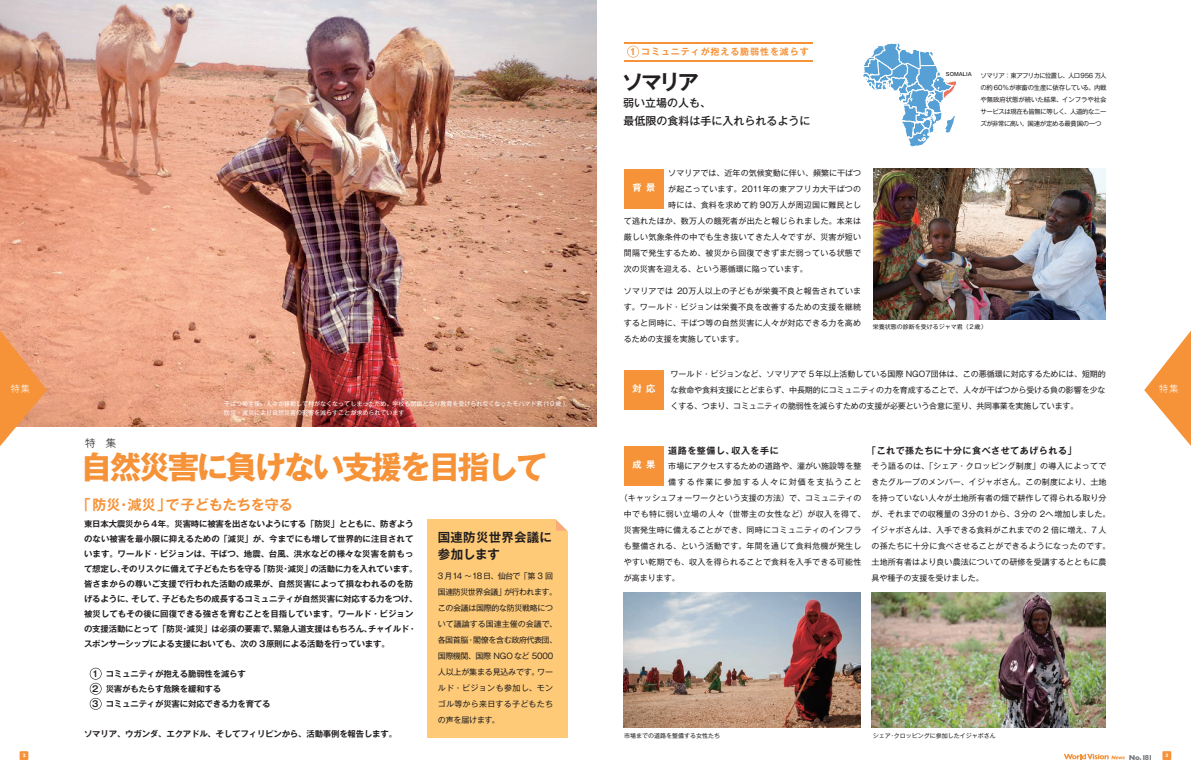
<style>
.page{position:relative;width:1191px;height:780px;background:#fff}
.page>*{position:absolute;margin:0;border:0;box-sizing:border-box;transform-origin:0 0}
.t1{font:700 31.5px "Gothic MB101 Pro";letter-spacing:-.08em;color:#f69238}
.t2{font:700 21px "Gothic MB101 Pr 5 De";color:#231f20}
.t3{font:700 14px "Gothic MB101 Pro De";color:#f69238}
.t4{font:700 12.5px/16.4px "Gothic MB101 Pr 5 De";letter-spacing:.02em;color:#231f20}
.t5{font:500 11px/17.5px "Gothic MB101 Pr 5";color:#231f20}
.t6{font:300 10.4px "Gothic MB101 Pro";color:#231f20}
.t7{font:700 9.2px "Gothic MB101 Pr 5 De";color:#fff}
.t8{font:700 9px "Gothic MB101 Pr 5 De";letter-spacing:.06em;color:#231f20}
.t9{font:700 9px "Gothic MB101 Pr 5 De";letter-spacing:.1em;color:#f69238}
.t10{font:300 9px "Gothic MB101 Pro";color:#fff}
.t11{font:700 8.4px/15px "Gothic MB101 Pr 5 De";letter-spacing:-.02em;color:#231f20}
.t12{font:8px/16px "Gothic MB101 Pr 5";letter-spacing:.015em;color:#231f20;text-align:justify}
.t13{font:8px/16px "Gothic MB101 Pr 5";letter-spacing:-.02em;color:#231f20}
.t14{font:8px "Gothic MB101 Pr 5";letter-spacing:.05em;color:#231f20}
.t15{font:8px "Gothic MB101 Pr 5";letter-spacing:.155em;color:#231f20}
.t16{font:700 7.3px "Gill Sans";color:#787a7d}
.t17{font:6.4px/12px "Gothic MB101 Pr 5";letter-spacing:-.065em;color:#231f20;text-align:justify}
.t18{font:6px/9.5px "Gothic MB101 Pr 5";color:#fff}
.t19{font:6px "Gothic MB101 Pr 5";color:#231f20}
.t20{font:500 5px "Gothic MB101 Pr 5";color:#231f20}
.t21{font:700 5px "Gill Sans";color:#fff}
</style>
<div class="page">
<div style="left:20px;top:751px;width:8px;height:9px;background:#f69238"></div>
<div style="left:1162px;top:751px;width:9px;height:9px;background:#f69238"></div>
<svg style="left:1063px;top:753px;width:61px;height:6px"></svg>
<img style="left:0;top:0;width:596px;height:427px">
<img style="left:873px;top:168px;width:232px;height:152px">
<div style="left:624px;top:169px;width:40px;height:40px;background:#f69238"></div>
<div style="left:624px;top:370px;width:40px;height:40px;background:#f69238"></div>
<div style="left:624px;top:446px;width:39px;height:40px;background:#f69238"></div>
<img style="left:624px;top:592px;width:236px;height:135px">
<img style="left:872px;top:592px;width:233px;height:135px">
<svg style="left:863px;top:43px;width:94px;height:104px"></svg>
<svg style="left:0;top:330px;width:47px;height:116px;background:#f1a56d"></svg>
<svg style="left:1144px;top:330px;width:47px;height:116px"></svg>
<svg style="left:90px;top:667px;width:12px;height:42px"></svg>
<hr style="left:624px;top:42px;width:188px;height:2px;background:#f69238">
<hr style="left:624px;top:60px;width:188px;height:1px;background:#f69238">
<svg style="left:627px;top:46px;width:12px;height:12px"></svg>
<div style="left:427px;top:519px;width:140px;height:218px;background:#feca77"></div>
<svg style="left:555px;top:519px;width:13px;height:14px"></svg>
<p class="t9" style="left:629px;top:44px;width:181px">1 コミュニティが抱える脆弱性を減らす</p>
<h2 class="t2" style="left:622px;top:64px;width:78px">ソマリア</h2>
<h3 class="t5" style="left:623px;top:94px;width:189px">弱い立場の人も、<br>最低限の食料は手に入れられるように</h3>
<p class="t20" style="left:946px;top:70px;width:28px">SOMALIA</p>
<p class="t17" style="left:980px;top:69px;width:128px">ソマリア：東アフリカに位置し、人口956 万人の約 60%が家畜の生産に依存している。内戦や無政府状態が続いた結果、インフラや社会サービスは現在も皆無に等しく、人道的なニーズが非常に高い。国連が定める最貧国の一つ</p>
<p class="t12" style="left:668px;top:164px;width:194px">ソマリアでは、近年の気候変動に伴い、頻繁に干ばつ</p>
<p class="t12" style="left:668px;top:180px;width:194px">が起こっています。2011年の東アフリカ大干ばつの</p>
<p class="t12" style="left:668px;top:196px;width:194px">時には、食料を求めて約 90万人が周辺国に難民とし</p>
<p class="t12" style="left:624px;top:212px;width:239px">て逃れたほか、数万人の餓死者が出たと報じられました。本来は</p>
<p class="t12" style="left:624px;top:228px;width:239px">厳しい気象条件の中でも生き抜いてきた人々ですが、災害が短い</p>
<p class="t12" style="left:624px;top:244px;width:239px">間隔で発生するため、被災から回復できずまだ弱っている状態で</p>
<p class="t12" style="left:624px;top:260px;width:185px">次の災害を迎える、という悪循環に陥っています。</p>
<p class="t12" style="left:624px;top:282px;width:239px">ソマリアでは 20万人以上の子どもが栄養不良と報告されています。ワールド・ビジョンは栄養不良を改善するための支援を継続すると同時に、干ばつ等の自然災害に人々が対応できる力を高めるための支援を実施しています。</p>
<p class="t7" style="left:632px;top:180px;width:24px">背　景</p>
<p class="t19" style="left:872px;top:322px;width:116px">栄養状態の診断を受けるジャマ君（2歳）</p>
<p class="t12" style="left:670px;top:365px;width:437px">ワールド・ビジョンなど、ソマリアで 5年以上活動している国際 NGO7団体は、この悪循環に対応するためには、短期的な救命や食料支援にとどまらず、中長期的にコミュニティの力を育成することで、人々が干ばつから受ける負の影響を少なくする、つまり、コミュニティの脆弱性を減らすための支援が必要という合意に至り、共同事業を実施しています。</p>
<p class="t7" style="left:632px;top:381px;width:24px">対　応</p>
<p class="t10" style="left:11px;top:381px;width:21px">特集</p>
<p class="t10" style="left:1159px;top:381px;width:21px">特集</p>
<p class="t18" style="left:224px;top:398px;width:348px">干ばつ発生後、人々が移動して村がなくなってしまったため、学校も閉鎖となり教育を受けられなくなったモハマド君 (10 歳 )。防災・減災により自然災害の影響を減らすことが求められています</p>
<h3 class="t6" style="left:85px;top:434px;width:33px">特　集</h3>
<h1 class="t1" style="left:81px;top:440px;width:468px">自然災害に負けない支援を目指して</h1>
<h3 class="t3" style="left:77px;top:493px;width:217px">「防災・減災」で子どもたちを守る</h3>
<p class="t11" style="left:84px;top:515px;width:335px">東日本大震災から 4年。災害時に被害を出さないようにする「防災」とともに、防ぎようのない被害を最小限に抑えるための「減災」が、今までにも増して世界的に注目されています。ワールド・ビジョンは、干ばつ、地震、台風、洪水などの様々な災害を前もって想定し、そのリスクに備えて子どもたちを守る「防災・減災」の活動に力を入れています。皆さまからの尊いご支援で行われた活動の成果が、自然災害によって損なわれるのを防げるように、そして、子どもたちの成長するコミュニティが自然災害に対応する力をつけ、被災してもその後に回復できる強さを育むことを目指しています。ワールド・ビジョンの支援活動にとって「防災・減災」は必須の要素で、緊急人道支援はもちろん、チャイルド・スポンサーシップによる支援においても、次の 3原則による活動を行っています。</p>
<p class="t11" style="left:84px;top:665px;width:188px">　1 コミュニティが抱える脆弱性を減らす<br>　2 災害がもたらす危険を緩和する<br>　3 コミュニティが災害に対応できる力を育てる</p>
<p class="t11" style="left:84px;top:725px;width:314px">ソマリア、ウガンダ、エクアドル、そしてフィリピンから、活動事例を報告します。</p>
<h3 class="t4" style="left:438px;top:528px;width:116px">国連防災世界会議に参加します</h3>
<p class="t13" style="left:438px;top:567px;width:121px">3月14 ～18日、仙台で「第 3 回国連防災世界会議」が行われます。この会議は国際的な防災戦略について議論する国連主催の会議で、各国首脳・閣僚を含む政府代表団、国際機関、国際 NGOなど 5000人以上が集まる見込みです。ワールド・ビジョンも参加し、モンゴル等から来日する子どもたちの声を届けます。</p>
<p class="t8" style="left:668px;top:443px;width:112px">道路を整備し、収入を手に</p>
<p class="t12" style="left:668px;top:457px;width:195px">市場にアクセスするための道路や、灌がい施設等を整</p>
<p class="t15" style="left:668px;top:475px;width:195px">備する作業に参加する人々に対価を支払うこと</p>
<p class="t12" style="left:620px;top:489px;width:243px">（キャッシュフォーワークという支援の方法）で、コミュニティの</p>
<p class="t14" style="left:624px;top:507px;width:243px">中でも特に弱い立場の人々（世帯主の女性など）が収入を得て、</p>
<p class="t12" style="left:624px;top:521px;width:239px">災害発生時に備えることができ、同時にコミュニティのインフラ</p>
<p class="t12" style="left:624px;top:537px;width:239px">も整備される、という活動です。年間を通じて食料危機が発生し</p>
<p class="t12" style="left:624px;top:553px;width:239px">やすい乾期でも、収入を得られることで食料を入手できる可能性</p>
<p class="t12" style="left:624px;top:569px;width:57px">が高まります。</p>
<p class="t7" style="left:632px;top:457px;width:24px">成　果</p>
<p class="t8" style="left:867px;top:443px;width:211px">「これで孫たちに十分に食べさせてあげられる」</p>
<p class="t12" style="left:871px;top:457px;width:240px;text-align:left">そう語るのは、「シェア・クロッピング制度」の導入によってできたグループのメンバー、イジャボさん。この制度により、土地を持っていない人々が土地所有者の畑で耕作して得られる取り分が、それまでの収穫量の 3分の1から、3分の 2へ増加しました。イジャボさんは、入手できる食料がこれまでの 2 倍に増え、7 人の孫たちに十分に食べさせることができるようになったのです。土地所有者はより良い農法についての研修を受講するとともに農具や種子の支援を受けました。</p>
<p class="t19" style="left:624px;top:730px;width:97px">市場までの道路を整備する女性たち</p>
<p class="t19" style="left:872px;top:730px;width:125px">シェア・クロッピングに参加したイジャボさん</p>
<p class="t21" style="left:23px;top:752px;width:4px">2</p>
<p class="t16" style="left:1129px;top:753px;width:25px">No.181</p>
<p class="t21" style="left:1165px;top:752px;width:4px">3</p>
</div>
